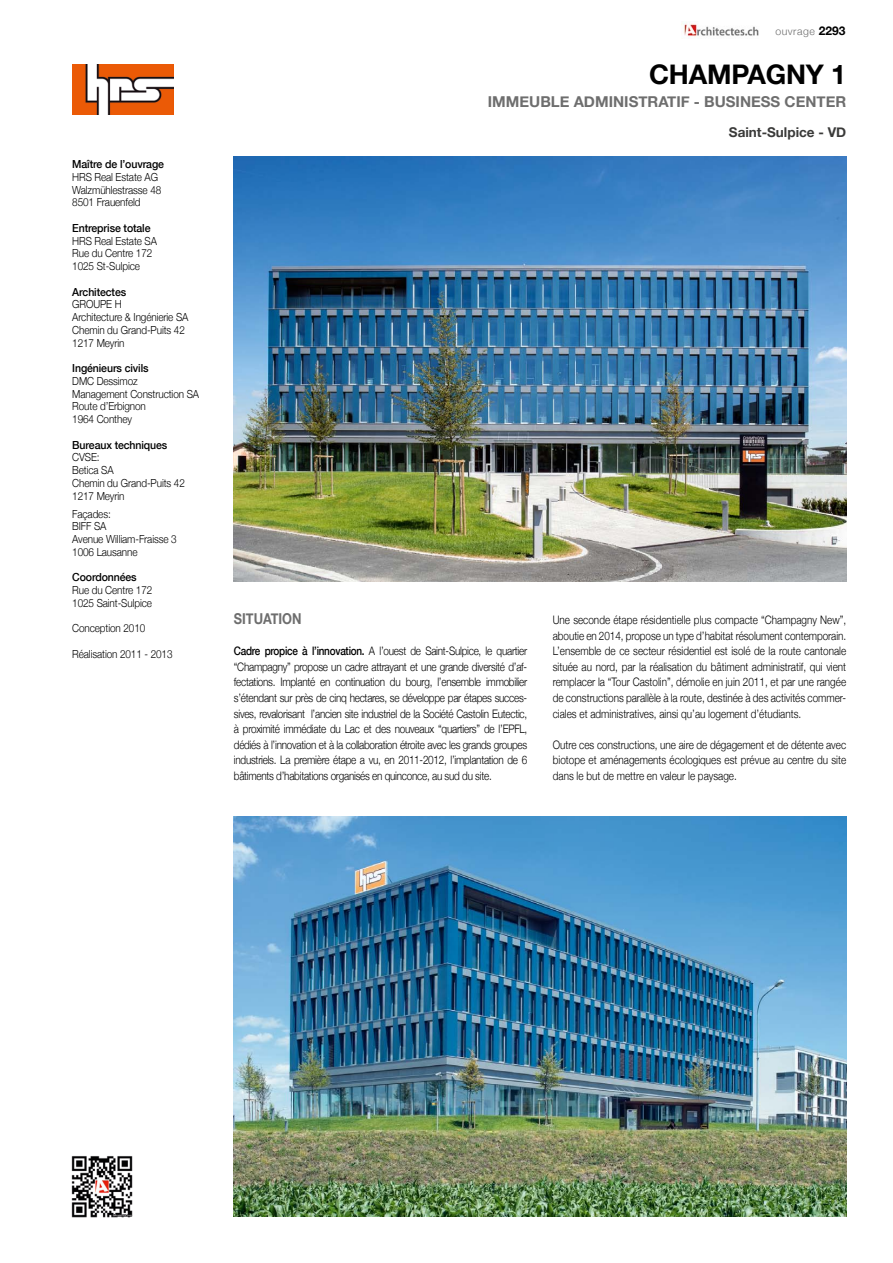
<style>
.page{position:relative;width:893px;height:1263px;background:#fff}
.page>*{position:absolute;margin:0;border:0;box-sizing:border-box;transform-origin:0 0}
.t1{font:700 27px "Helvetica Neue";letter-spacing:-.005em;color:#000}
.t2{font:700 15px "Helvetica Neue";color:#6e6e6e}
.t3{font:700 15px "Helvetica Neue";color:#6e6e6e;scale:.85 1}
.t4{font:700 13.5px "Helvetica Neue";color:#3a3a39}
.t5{font:300 11.7px/15.6px "Helvetica Neue";color:#000;text-align:justify;scale:.85 1}
.t6{font:300 11.1px/12.8px "Helvetica Neue";letter-spacing:-.01em;color:#000;scale:.89 1}
.t7{font:500 11.1px "Helvetica Neue";letter-spacing:-.01em;color:#000;scale:.95 1}
.t8{font:300 10.5px "Helvetica Neue";letter-spacing:.05em;color:#6e6e6e}
.s1{font-weight:700;font-size:12px;color:#000}
.s2{font-weight:500}
</style>
<div class="page">
<img style="left:234px;top:157px;width:612px;height:425px">
<img style="left:71px;top:1156px;width:62px;height:62px">
<img style="left:681px;top:23px;width:78px;height:16px">
<img style="left:72px;top:64px;width:101px;height:51px">
<img style="left:234px;top:816px;width:612px;height:400px">
<p class="t7" style="left:72px;top:155px;width:98px">Maître de l’ouvrage</p>
<p class="t6" style="left:72px;top:170px;width:102px">HRS Real Estate AG<br>Walzmühlestrasse 48<br>8501 Frauenfeld</p>
<p class="t7" style="left:72px;top:219px;width:84px">Entreprise totale</p>
<p class="t6" style="left:72px;top:234px;width:97px">HRS Real Estate SA<br>Rue du Centre 172<br>1025 St-Sulpice</p>
<p class="t7" style="left:72px;top:283px;width:58px">Architectes</p>
<p class="t6" style="left:72px;top:297px;width:132px">GROUPE H<br>Architecture &amp; Ingénierie SA<br>Chemin du Grand-Puits 42<br>1217 Meyrin</p>
<p class="t7" style="left:72px;top:359px;width:82px">Ingénieurs civils</p>
<p class="t6" style="left:72px;top:374px;width:144px">DMC Dessimoz<br>Management Construction SA<br>Route d’Erbignon<br>1964 Conthey</p>
<p class="t7" style="left:72px;top:436px;width:102px">Bureaux techniques</p>
<p class="t6" style="left:72px;top:450px;width:128px">CVSE:<br>Betica SA<br>Chemin du Grand-Puits 42<br>1217 Meyrin</p>
<p class="t6" style="left:72px;top:507px;width:119px">Façades:<br>BIFF SA<br>Avenue William-Fraisse 3<br>1006 Lausanne</p>
<p class="t7" style="left:72px;top:568px;width:69px">Coordonnées</p>
<p class="t6" style="left:72px;top:583px;width:91px">Rue du Centre 172<br>1025 Saint-Sulpice</p>
<p class="t6" style="left:72px;top:621px;width:84px">Conception 2010</p>
<p class="t6" style="left:72px;top:647px;width:114px">Réalisation 2011 - 2013</p>
<p class="t8" style="left:775px;top:23px;width:72px">ouvrage <span class="s1">2293</span></p>
<h1 class="t1" style="left:649px;top:53px;width:199px">CHAMPAGNY 1</h1>
<p class="t2" style="left:488px;top:89px;width:360px">IMMEUBLE ADMINISTRATIF - BUSINESS CENTER</p>
<p class="t4" style="left:729px;top:121px;width:119px">Saint-Sulpice - VD</p>
<p class="t3" style="left:234px;top:607px;width:81px">SITUATION</p>
<p class="t5" style="left:234px;top:643px;width:347px"><span class="s2">Cadre propice à l’innovation.</span> A l’ouest de Saint-Sulpice, le quartier “Champagny” propose un cadre attrayant et une grande diversité d’af&shy;fectations. Implanté en continuation du bourg, l’ensemble immobilier s’étendant sur près de cinq hectares, se développe par étapes succes&shy;sives, revalorisant l’ancien site industriel de la Société Castolin Eutectic, à proximité immédiate du Lac et des nouveaux “quartiers” de l’EPFL, dédiés à l’innovation et à la collaboration étroite avec les grands groupes industriels. La première étape a vu, en 2011-2012, l’implantation de 6 bâtiments d’habitations organisés en quinconce, au sud du site.</p>
<p class="t5" style="left:553px;top:611px;width:347px">Une seconde étape résidentielle plus compacte “Champagny New”, aboutie en 2014, propose un type d’habitat résolument contemporain.<br>L’ensemble de ce secteur résidentiel est isolé de la route cantonale située au nord, par la réalisation du bâtiment administratif, qui vient remplacer la “Tour Castolin”, démolie en juin 2011, et par une rangée de constructions parallèle à la route, destinée à des activités commer&shy;ciales et administratives, ainsi qu’au logement d’étudiants.</p>
<p class="t5" style="left:553px;top:736px;width:347px">Outre ces constructions, une aire de dégagement et de détente avec biotope et aménagements écologiques est prévue au centre du site dans le but de mettre en valeur le paysage.</p>
</div>
